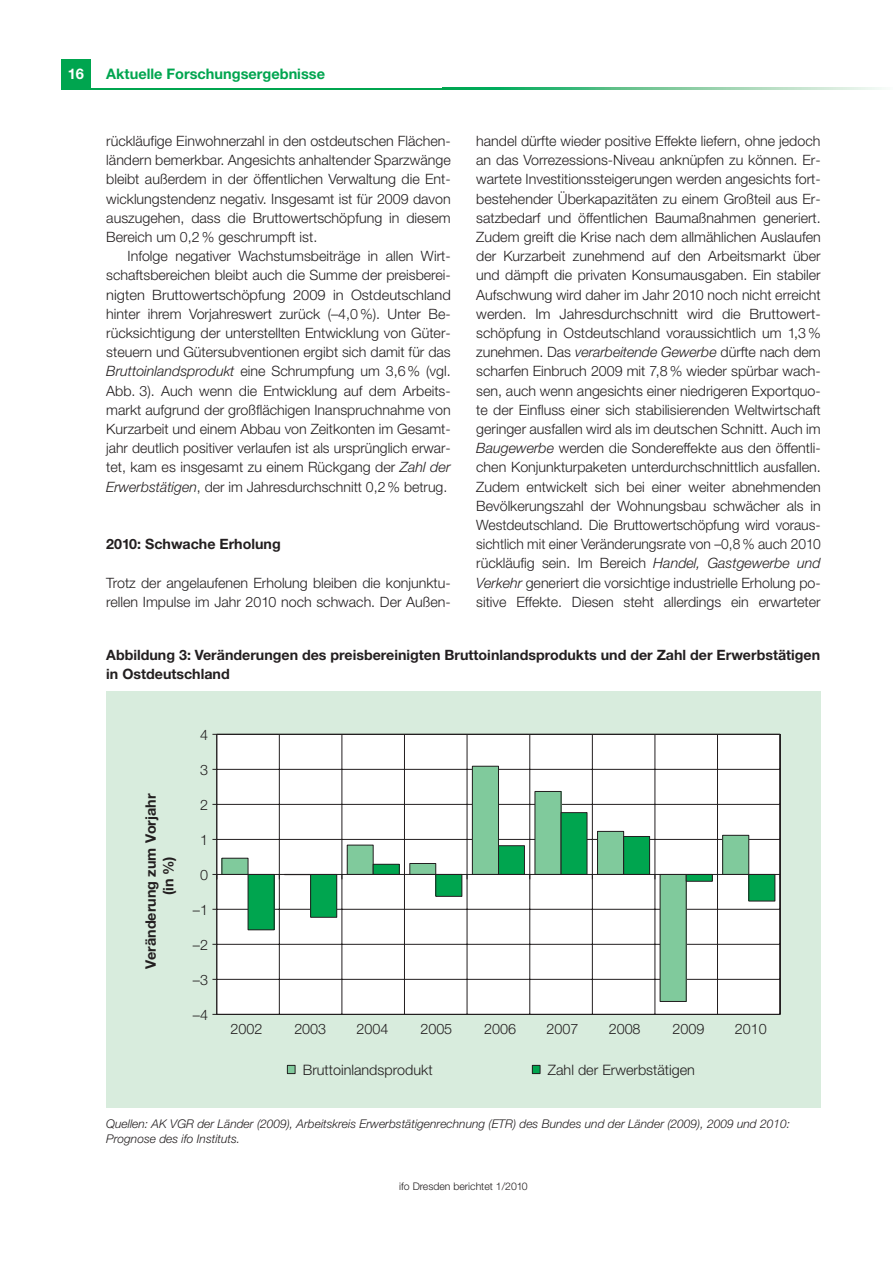
<style>
.page{position:relative;width:893px;height:1263px;background:#fff}
.page>*{position:absolute;margin:0;border:0;box-sizing:border-box;transform-origin:0 0}
.t1{font:700 14.7px "Helvetica Neue";color:#fff}
.t2{font:700 14.55px "Helvetica Neue";color:#00a54f}
.t3{font:300 14.4px "Helvetica Neue";color:#231f20}
.t4{font:700 14.4px/17.7px "Helvetica Neue";color:#231f20}
.t5{font:300 14.25px/19.2px "Helvetica Neue";color:#231f20;text-align:justify}
.t6{font:700 14.25px/18.8px "Helvetica Neue";color:#231f20}
.t7{font:italic 300 12px/15px "Helvetica Neue";color:#231f20}
.t8{font:300 10.5px "Helvetica Neue";color:#231f20}
.s1{font-style:italic}
</style>
<div class="page">
<div style="left:61px;top:60px;width:30px;height:29px;background:#00a54f"></div>
<hr style="left:61px;top:88px;width:382px;height:1px;background:#00a54f">
<svg style="left:443px;top:88px;width:439px;height:1px"></svg>
<div style="left:106px;top:691px;width:715px;height:417px;background:#d8ecdd"></div>
<svg style="left:212px;top:733px;width:568px;height:282px;background:#deeae3"></svg>
<div style="left:287px;top:1065px;width:8px;height:8px;background:#80ca9c"></div>
<div style="left:287px;top:1065px;width:8px;height:9px;border:1px solid #231f20"></div>
<div style="left:532px;top:1065px;width:8px;height:8px;background:#00a54f"></div>
<div style="left:532px;top:1065px;width:8px;height:9px;border:1px solid #231f20"></div>
<p class="t1" style="left:68px;top:68px;width:18px">16</p>
<p class="t2" style="left:106px;top:68px;width:220px">Aktuelle Forschungsergebnisse</p>
<p class="t5" style="left:106px;top:133px;width:346px">rückläufige Einwohnerzahl in den ostdeutschen Flächen&shy;ländern bemerkbar. Angesichts anhaltender Sparzwänge bleibt außerdem in der öffentlichen Verwaltung die Ent&shy;wicklungstendenz negativ. Insgesamt ist für 2009 davon auszugehen, dass die Bruttowertschöpfung in diesem Bereich um 0,2 % geschrumpft ist.</p>
<p class="t5" style="left:106px;top:248px;width:346px;text-indent:21px">Infolge negativer Wachstumsbeiträge in allen Wirt&shy;schaftsbereichen bleibt auch die Summe der preisberei&shy;nigten Bruttowertschöpfung 2009 in Ostdeutschland hin ter ihrem Vorjahreswert zurück (–4,0 %). Unter Be - rücksichtigung der unterstellten Entwicklung von Güter&shy;steuern und Gütersubventionen ergibt sich damit für das <span class="s1">Bruttoinlandsprodukt</span> eine Schrumpfung um 3,6 % (vgl.<br>Abb. 3). Auch wenn die Entwicklung auf dem Arbeits&shy;markt aufgrund der großflächigen Inanspruchnahme von Kurzarbeit und einem Abbau von Zeitkonten im Gesamt&shy;jahr deutlich positiver verlaufen ist als ursprünglich erwar&shy;tet, kam es insgesamt zu einem Rückgang der <span class="s1">Zahl der Erwerbstätigen</span>, der im Jahresdurchschnitt 0,2 % betrug.</p>
<p class="t6" style="left:106px;top:536px;width:176px">2010: Schwache Erholung</p>
<p class="t5" style="left:106px;top:574px;width:346px">Trotz der angelaufenen Erholung bleiben die konjunktu&shy;rellen Impulse im Jahr 2010 noch schwach. Der Außen-</p>
<p class="t5" style="left:476px;top:133px;width:346px">handel dürfte wieder positive Effekte liefern, ohne jedoch an das Vorrezessions-Niveau anknüpfen zu können. Er&shy;wartete Investitionssteigerungen werden angesichts fort&shy;bestehender Überkapazitäten zu einem Großteil aus Er&shy;satzbedarf und öffentlichen Baumaßnahmen generiert.<br>Zudem greift die Krise nach dem allmählichen Auslaufen der Kurzarbeit zunehmend auf den Arbeitsmarkt über und dämpft die privaten Konsumausgaben. Ein stabiler Aufschwung wird daher im Jahr 2010 noch nicht erreicht werden. Im Jahresdurchschnitt wird die Bruttowert&shy;schöpfung in Ostdeutschland voraussichtlich um 1,3 % zunehmen. Das <span class="s1">verarbeitende Gewerbe</span> dürfte nach dem scharfen Einbruch 2009 mit 7,8 % wieder spürbar wach&shy;sen, auch wenn angesichts einer niedrigeren Exportquo&shy;te der Einfluss einer sich stabilisierenden Weltwirtschaft geringer ausfallen wird als im deutschen Schnitt. Auch im <span class="s1">Baugewerbe</span> werden die Sondereffekte aus den öffentli&shy;chen Konjunkturpaketen unterdurchschnittlich ausfallen.<br>Zudem entwickelt sich bei einer weiter abnehmenden Bevölkerungszahl der Wohnungsbau schwächer als in Westdeutschland. Die Bruttowertschöpfung wird voraus&shy;sichtlich mit einer Veränderungsrate von –0,8 % auch 2010 rückläufig sein. Im Bereich <span class="s1">Handel, Gastgewerbe und Verkehr</span> generiert die vorsichtige industrielle Erholung po&shy;sitive Effekte. Diesen steht allerdings ein erwarteter</p>
<p class="t6" style="left:106px;top:647px;width:715px">Abbildung 3: Veränderungen des preisbereinigten Bruttoinlandsprodukts und der Zahl der Erwerbstätigen in Ostdeutschland</p>
<p class="t3" style="left:200px;top:729px;width:10px">4</p>
<p class="t4" style="left:143px;top:895px;width:103px;text-indent:-74px;rotate:-90deg">Veränderung zum Vorjahr (in %)</p>
<p class="t3" style="left:200px;top:764px;width:10px">3</p>
<p class="t3" style="left:200px;top:799px;width:10px">2</p>
<p class="t3" style="left:200px;top:834px;width:10px">1</p>
<p class="t3" style="left:200px;top:869px;width:10px">0</p>
<p class="t3" style="left:193px;top:904px;width:17px">–1</p>
<p class="t3" style="left:193px;top:939px;width:17px">–2</p>
<p class="t3" style="left:193px;top:974px;width:17px">–3</p>
<p class="t3" style="left:193px;top:1009px;width:17px">–4</p>
<p class="t3" style="left:231px;top:1023px;width:33px">2002</p>
<p class="t3" style="left:294px;top:1023px;width:33px">2003</p>
<p class="t3" style="left:357px;top:1023px;width:33px">2004</p>
<p class="t3" style="left:420px;top:1023px;width:33px">2005</p>
<p class="t3" style="left:484px;top:1023px;width:33px">2006</p>
<p class="t3" style="left:546px;top:1023px;width:33px">2007</p>
<p class="t3" style="left:609px;top:1023px;width:33px">2008</p>
<p class="t3" style="left:672px;top:1023px;width:33px">2009</p>
<p class="t3" style="left:735px;top:1023px;width:33px">2010</p>
<p class="t3" style="left:303px;top:1065px;width:132px">Bruttoinlandsprodukt</p>
<p class="t3" style="left:548px;top:1065px;width:148px">Zahl der Erwerbstätigen</p>
<p class="t7" style="left:106px;top:1118px;width:685px">Quellen: AK VGR der Länder (2009), Arbeitskreis Erwerbstätigenrechnung (ETR) des Bundes und der Länder (2009), 2009 und 2010:<br>Prognose des ifo Instituts.</p>
<p class="t8" style="left:399px;top:1182px;width:130px">ifo Dresden berichtet 1/2010</p>
</div>
